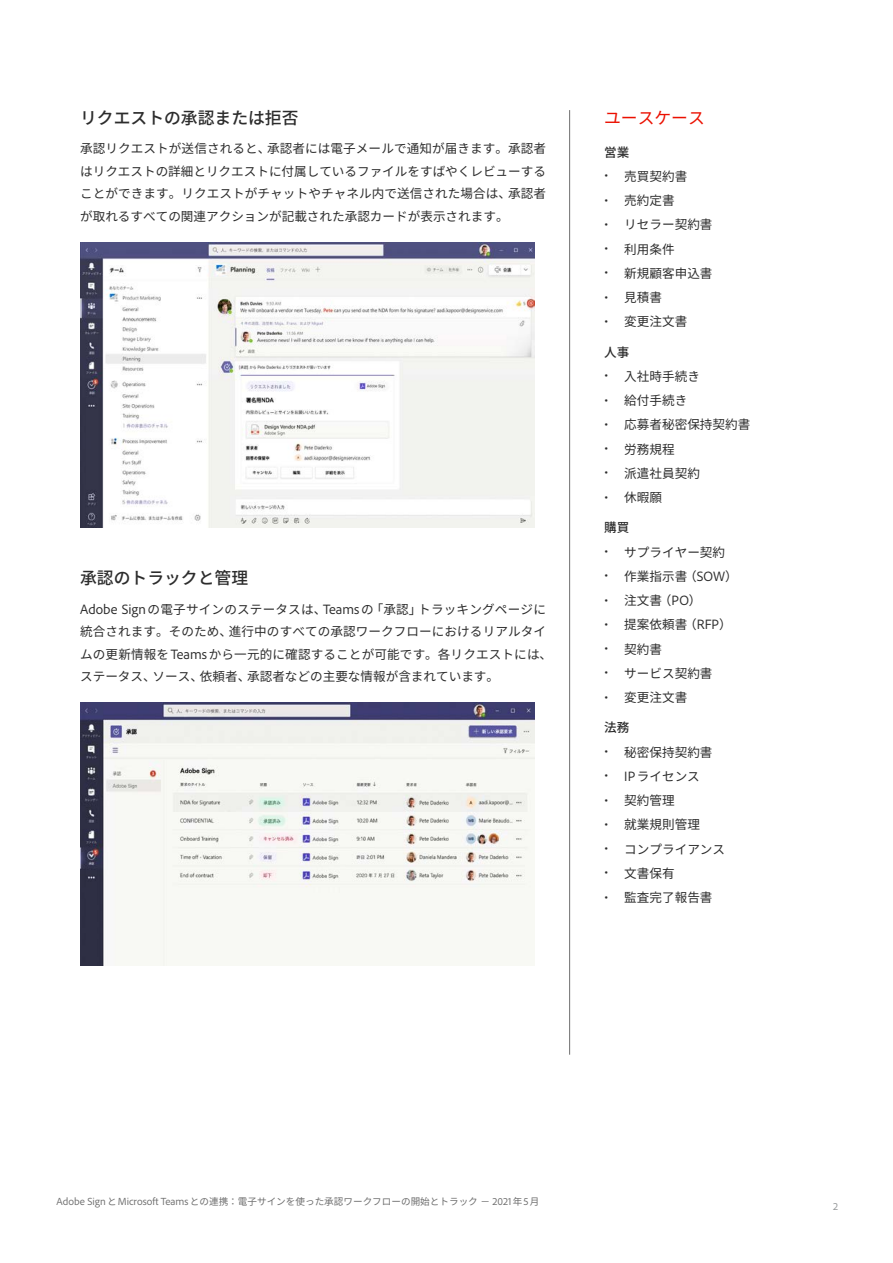
<style>
.page{position:relative;width:893px;height:1263px;background:#fff}
.page>*{position:absolute;margin:0;border:0;box-sizing:border-box;transform-origin:0 0}
.t1{font:700 16.8px "Adobe Clean Han";color:#2c2c2c}
.t2{font:16.8px "Adobe Clean Han";color:#eb1000}
.t3{font:12.6px/22.5px "Adobe Clean Han";color:#2c2c2c;text-align:justify}
.t4{font:700 12.6px "Adobe Clean Han";color:#2c2c2c}
.t5{font:9.6px "Adobe Clean Han";color:#6e6e6e}
.t6{font:9.6px "Adobe Clean Han";color:#939698}
</style>
<div class="page">
<img style="left:81px;top:242px;width:453px;height:285px">
<img style="left:81px;top:703px;width:453px;height:262px">
<hr style="left:569px;top:110px;width:1px;height:945px;background:#6e6e6e">
<h1 class="t1" style="left:80px;top:108px;width:220px">リクエストの承認または拒否</h1>
<p class="t3" style="left:80px;top:137px;width:467px">承認リクエストが送信されると、承認者には電子メールで通知が届きます。承認者はリクエストの詳細とリクエストに付属しているファイルをすばやくレビューすることができます。リクエストがチャットやチャネル内で送信された場合は、承認者が取れるすべての関連アクションが記載された承認カードが表示されます。</p>
<h1 class="t1" style="left:80px;top:569px;width:169px">承認のトラックと管理</h1>
<p class="t3" style="left:80px;top:598px;width:474px;text-align:left">Adobe Sign の電子サインのステータスは、Teams の「承認」トラッキングページに統合されます。そのため、進行中のすべての承認ワークフローにおけるリアルタイムの更新情報をTeamsから一元的に確認することが可能です。各リクエストには、ステータス、ソース、依頼者、承認者などの主要な情報が含まれています。</p>
<h1 class="t2" style="left:604px;top:108px;width:102px">ユースケース</h1>
<p class="t4" style="left:604px;top:145px;width:27px">営業</p>
<p class="t3" style="left:604px;top:165px;width:85px">• 売買契約書</p>
<p class="t3" style="left:604px;top:189px;width:72px">• 売約定書</p>
<p class="t3" style="left:604px;top:214px;width:110px">• リセラー契約書</p>
<p class="t3" style="left:604px;top:238px;width:72px">• 利用条件</p>
<p class="t3" style="left:604px;top:262px;width:110px">• 新規顧客申込書</p>
<p class="t3" style="left:604px;top:286px;width:60px">• 見積書</p>
<p class="t3" style="left:604px;top:311px;width:85px">• 変更注文書</p>
<p class="t4" style="left:604px;top:345px;width:27px">人事</p>
<p class="t3" style="left:604px;top:365px;width:97px">• 入社時手続き</p>
<p class="t3" style="left:604px;top:389px;width:85px">• 給付手続き</p>
<p class="t3" style="left:604px;top:414px;width:148px">• 応募者秘密保持契約書</p>
<p class="t3" style="left:604px;top:438px;width:72px">• 労務規程</p>
<p class="t3" style="left:604px;top:462px;width:97px">• 派遣社員契約</p>
<p class="t3" style="left:604px;top:486px;width:60px">• 休暇願</p>
<p class="t4" style="left:604px;top:521px;width:27px">購買</p>
<p class="t3" style="left:604px;top:541px;width:123px">• サプライヤー契約</p>
<p class="t3" style="left:604px;top:565px;width:135px">• 作業指示書（SOW）</p>
<p class="t3" style="left:604px;top:589px;width:99px">• 注文書（PO）</p>
<p class="t3" style="left:604px;top:614px;width:129px">• 提案依頼書（RFP）</p>
<p class="t3" style="left:604px;top:638px;width:60px">• 契約書</p>
<p class="t3" style="left:604px;top:662px;width:110px">• サービス契約書</p>
<p class="t3" style="left:604px;top:686px;width:85px">• 変更注文書</p>
<p class="t4" style="left:604px;top:721px;width:27px">法務</p>
<p class="t3" style="left:604px;top:741px;width:110px">• 秘密保持契約書</p>
<p class="t3" style="left:604px;top:765px;width:97px">• IPライセンス</p>
<p class="t3" style="left:604px;top:789px;width:72px">• 契約管理</p>
<p class="t3" style="left:604px;top:814px;width:97px">• 就業規則管理</p>
<p class="t3" style="left:604px;top:838px;width:123px">• コンプライアンス</p>
<p class="t3" style="left:604px;top:862px;width:72px">• 文書保有</p>
<p class="t3" style="left:604px;top:886px;width:110px">• 監査完了報告書</p>
<p class="t5" style="left:56px;top:1196px;width:484px">Adobe SignとMicrosoft Teamsとの連携：電子サインを使った承認ワークフローの開始とトラック － 2021年5月</p>
<p class="t6" style="left:833px;top:1201px;width:7px">2</p>
</div>
